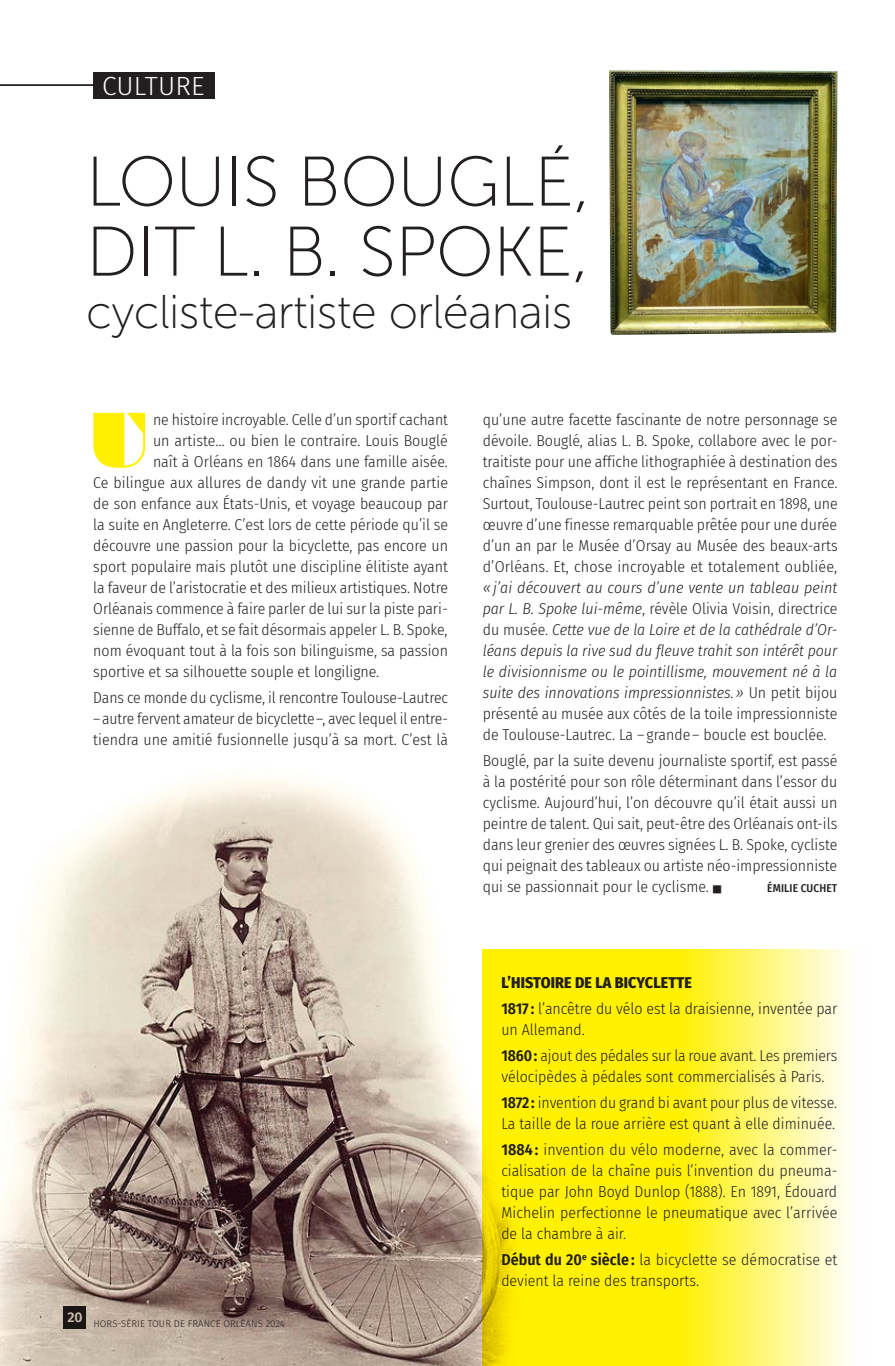
<style>
.page{position:relative;width:895px;height:1366px;background:#fff}
.page>*{position:absolute;margin:0;border:0;box-sizing:border-box;transform-origin:0 0}
.t1{font:70.35px "Braggadocio";color:#fff101}
.t2{font:70px/70px "Museo Sans 100";letter-spacing:-.01em;color:#231f20}
.t3{font:47.25px "Museo Sans 100";letter-spacing:-.015em;color:#231f20}
.t4{font:300 26.25px "Fira Sans";letter-spacing:.01em;color:#fff}
.t5{font:300 15.75px/21px "Fira Sans Condensed";color:#231f20}
.t6{font:italic 300 15.75px/21px "Fira Sans Condensed";color:#231f20;text-align:justify}
.t7{font:600 14px "Fira Sans";color:#fff}
.t8{font:500 11.38px "Fira Sans Condensed";letter-spacing:.01em;color:#231f20}
.t9{font:300 9.62px "Fira Sans";letter-spacing:.01em;color:#231f20}
.s1{font-style:normal}
.s2{font-weight:800}
.s3{font-weight:600}
</style>
<div class="page">
<hr style="left:0;top:84px;width:98px;height:2px;background:#231f20">
<div style="left:93px;top:72px;width:122px;height:26px;background:#231f20"></div>
<img style="left:609px;top:70px;width:228px;height:265px">
<svg style="left:587px;top:949px;width:262px;height:417px;background:#fff550"></svg>
<img style="left:0;top:779px;width:587px;height:587px">
<h3 class="t4" style="left:102px;top:67px;width:104px">CULTURE</h3>
<h2 class="t2" style="left:86px;top:147px;width:506px">LOUIS BOUGLÉ,<br>DIT L. B. SPOKE,</h2>
<h3 class="t3" style="left:86px;top:287px;width:488px">cycliste-artiste orléanais</h3>
<h1 class="t1" style="left:89px;top:398px;width:62px">U</h1>
<p class="t5" style="left:153px;top:409px;width:297px">ne histoire incroyable. Celle d’un sportif cachant</p>
<p class="t5" style="left:153px;top:430px;width:296px">un artiste… ou bien le contraire. Louis Bouglé</p>
<p class="t5" style="left:153px;top:451px;width:297px">naît à Orléans en 1864 dans une famille aisée.</p>
<p class="t5" style="left:93px;top:472px;width:356px">Ce bilingue aux allures de dandy vit une grande partie</p>
<p class="t5" style="left:93px;top:493px;width:356px">de son enfance aux États-Unis, et voyage beaucoup par</p>
<p class="t5" style="left:93px;top:514px;width:356px">la suite en Angleterre. C’est lors de cette période qu’il se</p>
<p class="t5" style="left:93px;top:535px;width:356px">découvre une passion pour la bicyclette, pas encore un</p>
<p class="t5" style="left:93px;top:556px;width:356px">sport populaire mais plutôt une discipline élitiste ayant</p>
<p class="t5" style="left:93px;top:577px;width:356px">la faveur de l’aristocratie et des milieux artistiques. Notre</p>
<p class="t5" style="left:93px;top:598px;width:356px">Orléanais commence à faire parler de lui sur la piste pari-</p>
<p class="t5" style="left:93px;top:619px;width:356px">sienne de Buffalo, et se fait désormais appeler L. B. Spoke,</p>
<p class="t5" style="left:93px;top:640px;width:356px">nom évoquant tout à la fois son bilinguisme, sa passion</p>
<p class="t5" style="left:93px;top:661px;width:288px">sportive et sa silhouette souple et longiligne.</p>
<p class="t5" style="left:93px;top:687px;width:356px;text-align:justify">Dans ce monde du cyclisme, il rencontre Toulouse-Lautrec –autre fervent amateur de bicyclette–, avec lequel il entre&shy;tiendra une amitié fusionnelle jusqu’à sa mort. C’est là</p>
<p class="t7" style="left:68px;top:1306px;width:17px">20</p>
<p class="t9" style="left:93px;top:1317px;width:193px">HORS-SÉRIE TOUR DE FRANCE ORLÉANS 2024</p>
<p class="t5" style="left:483px;top:409px;width:356px;text-align:justify">qu’une autre facette fascinante de notre personnage se dévoile. Bouglé, alias L. B. Spoke, collabore avec le por&shy;traitiste pour une affiche lithographiée à destination des chaînes Simpson, dont il est le représentant en France.<br>Surtout, Toulouse-Lautrec peint son portrait en 1898, une œuvre d’une finesse remarquable prêtée pour une durée d’un an par le Musée d’Orsay au Musée des beaux-arts d’Orléans. Et, chose incroyable et totalement oubliée,</p>
<p class="t6" style="left:483px;top:577px;width:356px">« j’ai découvert au cours d’une vente un tableau peint par L. B. Spoke lui-même<span class="s1">, révèle Olivia Voisin, directrice du musée.</span> Cette vue de la Loire et de la cathédrale d’Or&shy;léans depuis la rive sud du fleuve trahit son intérêt pour le divisionnisme ou le pointillisme, mouvement né à la suite des innovations impressionnistes. » <span class="s1">Un petit bijou présenté au musée aux côtés de la toile impressionniste de Toulouse-Lautrec. La – grande – boucle est bouclée.</span></p>
<p class="t5" style="left:483px;top:750px;width:356px;text-align:justify">Bouglé, par la suite devenu journaliste sportif, est passé à la postérité pour son rôle déterminant dans l’essor du cyclisme. Aujourd’hui, l’on découvre qu’il était aussi un peintre de talent. Qui sait, peut-être des Orléanais ont-ils dans leur grenier des œuvres signées L. B. Spoke, cycliste qui peignait des tableaux ou artiste néo-impressionniste qui se passionnait pour le cyclisme. ■</p>
<p class="t8" style="left:767px;top:879px;width:72px">ÉMILIE CUCHET</p>
<p class="t5" style="left:501px;top:970px;width:338px;line-height:25.9px"><span class="s2">L’HISTOIRE DE LA BICYCLETTE<br></span><span class="s3">1817 :</span> l’ancêtre du vélo est la draisienne, inventée par</p>
<p class="t5" style="left:501px;top:1017px;width:337px;line-height:25.9px">un Allemand.<br><span class="s3">1860:</span> ajout des pédales sur la roue avant. Les premiers</p>
<p class="t5" style="left:501px;top:1064px;width:337px;line-height:25.9px">vélocipèdes à pédales sont commercialisés à Paris.<br><span class="s3">1872 :</span> invention du grand bi avant pour plus de vitesse.</p>
<p class="t5" style="left:501px;top:1111px;width:338px;line-height:25.9px">La taille de la roue arrière est quant à elle diminuée.<br><span class="s3">1884 :</span> invention du vélo moderne, avec la commer-</p>
<p class="t5" style="left:501px;top:1160px;width:338px;text-align:justify">cialisation de la chaîne puis l’invention du pneuma&shy;tique par John Boyd Dunlop (1888). En 1891, Édouard Michelin perfectionne le pneumatique avec l’arrivée de la chambre à air.</p>
<p class="t5" style="left:501px;top:1249px;width:338px"><span class="s3">Début du 20</span><sup>e</sup> <span class="s3">siècle :</span> la bicyclette se démocratise et devient la reine des transports.</p>
</div>
